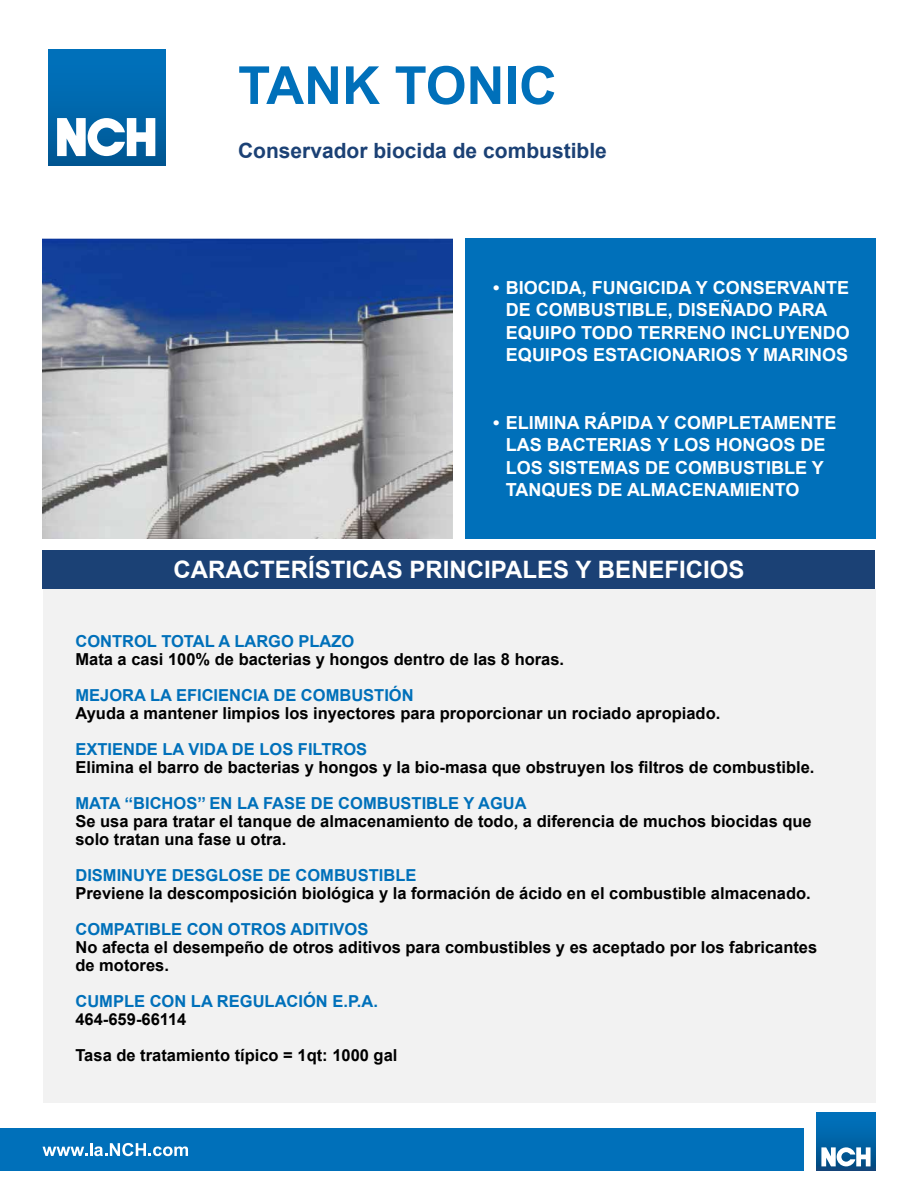
<style>
.page{position:relative;width:918px;height:1188px;background:#fff}
.page>*{position:absolute;margin:0;border:0;box-sizing:border-box;transform-origin:0 0}
.t1{font:700 52.5px "Arial";color:#0070ba}
.t2{font:700 24px "Arial";color:#fff}
.t3{font:700 21px "Arial";color:#1b4175}
.t4{font:700 18px/22.5px "Arial";color:#fff}
.t5{font:700 16.5px/18px "Arial";color:#000}
.t6{font:700 16.5px "Arial";color:#0070ba}
</style>
<div class="page">
<div style="left:43px;top:550px;width:832px;height:39px;background:#1b4175"></div>
<div style="left:0;top:1128px;width:803px;height:43px;background:#0070ba"></div>
<div style="left:43px;top:589px;width:832px;height:514px;background:#f2f2f2"></div>
<div style="left:465px;top:238px;width:410px;height:301px;background:#0070ba"></div>
<img style="left:43px;top:238px;width:410px;height:301px">
<svg style="left:43px;top:1143px;width:145px;height:13px"></svg>
<svg style="left:816px;top:1112px;width:60px;height:59px"></svg>
<div style="left:817px;top:1112px;width:58px;height:59px;background:linear-gradient(to bottom,#0075c2,#084d82)"></div>
<svg style="left:821px;top:1147px;width:50px;height:19px"></svg>
<div style="left:48px;top:49px;width:117px;height:116px;background:linear-gradient(to bottom,#0074c0,#005895)"></div>
<svg style="left:57px;top:118px;width:98px;height:38px"></svg>
<h1 class="t1" style="left:238px;top:51px;width:320px">TANK TONIC</h1>
<p class="t3" style="left:238px;top:137px;width:370px">Conservador biocida de combustible</p>
<p class="t4" style="left:506px;top:276px;width:345px;text-indent:-13px">• BIOCIDA, FUNGICIDA Y CONSERVANTE<br>DE COMBUSTIBLE, DISEÑADO PARA<br>EQUIPO TODO TERRENO INCLUYENDO<br>EQUIPOS ESTACIONARIOS Y MARINOS</p>
<p class="t4" style="left:506px;top:411px;width:332px;text-indent:-13px">• ELIMINA RÁPIDA Y COMPLETAMENTE<br>LAS BACTERIAS Y LOS HONGOS DE<br>LOS SISTEMAS DE COMBUSTIBLE Y<br>TANQUES DE ALMACENAMIENTO</p>
<h2 class="t2" style="left:174px;top:554px;width:572px">CARACTERÍSTICAS PRINCIPALES Y BENEFICIOS</h2>
<p class="t6" style="left:75px;top:630px;width:280px">CONTROL TOTAL A LARGO PLAZO</p>
<p class="t5" style="left:75px;top:650px;width:490px">Mata a casi 100% de bacterias y hongos dentro de las 8 horas.</p>
<p class="t6" style="left:75px;top:684px;width:340px">MEJORA LA EFICIENCIA DE COMBUSTIÓN</p>
<p class="t5" style="left:75px;top:704px;width:646px">Ayuda a mantener limpios los inyectores para proporcionar un rociado apropiado.</p>
<p class="t6" style="left:75px;top:738px;width:293px">EXTIENDE LA VIDA DE LOS FILTROS</p>
<p class="t5" style="left:75px;top:758px;width:741px">Elimina el barro de bacterias y hongos y la bio-masa que obstruyen los filtros de combustible.</p>
<p class="t6" style="left:75px;top:792px;width:453px">MATA ‘‘BICHOS’’ EN LA FASE DE COMBUSTIBLE Y AGUA</p>
<p class="t5" style="left:75px;top:812px;width:738px">Se usa para tratar el tanque de almacenamiento de todo, a diferencia de muchos biocidas que solo tratan una fase u otra.</p>
<p class="t6" style="left:75px;top:864px;width:343px">DISMINUYE DESGLOSE DE COMBUSTIBLE</p>
<p class="t5" style="left:75px;top:884px;width:737px">Previene la descomposición biológica y la formación de ácido en el combustible almacenado.</p>
<p class="t6" style="left:75px;top:918px;width:295px">COMPATIBLE CON OTROS ADITIVOS</p>
<p class="t5" style="left:75px;top:938px;width:743px">No afecta el desempeño de otros aditivos para combustibles y es aceptado por los fabricantes de motores.</p>
<p class="t6" style="left:75px;top:990px;width:304px">CUMPLE CON LA REGULACIÓN E.P.A.</p>
<p class="t5" style="left:75px;top:1001px;width:324px;line-height:36px">464-659-66114<br>Tasa de tratamiento típico = 1qt: 1000 gal</p>
</div>
